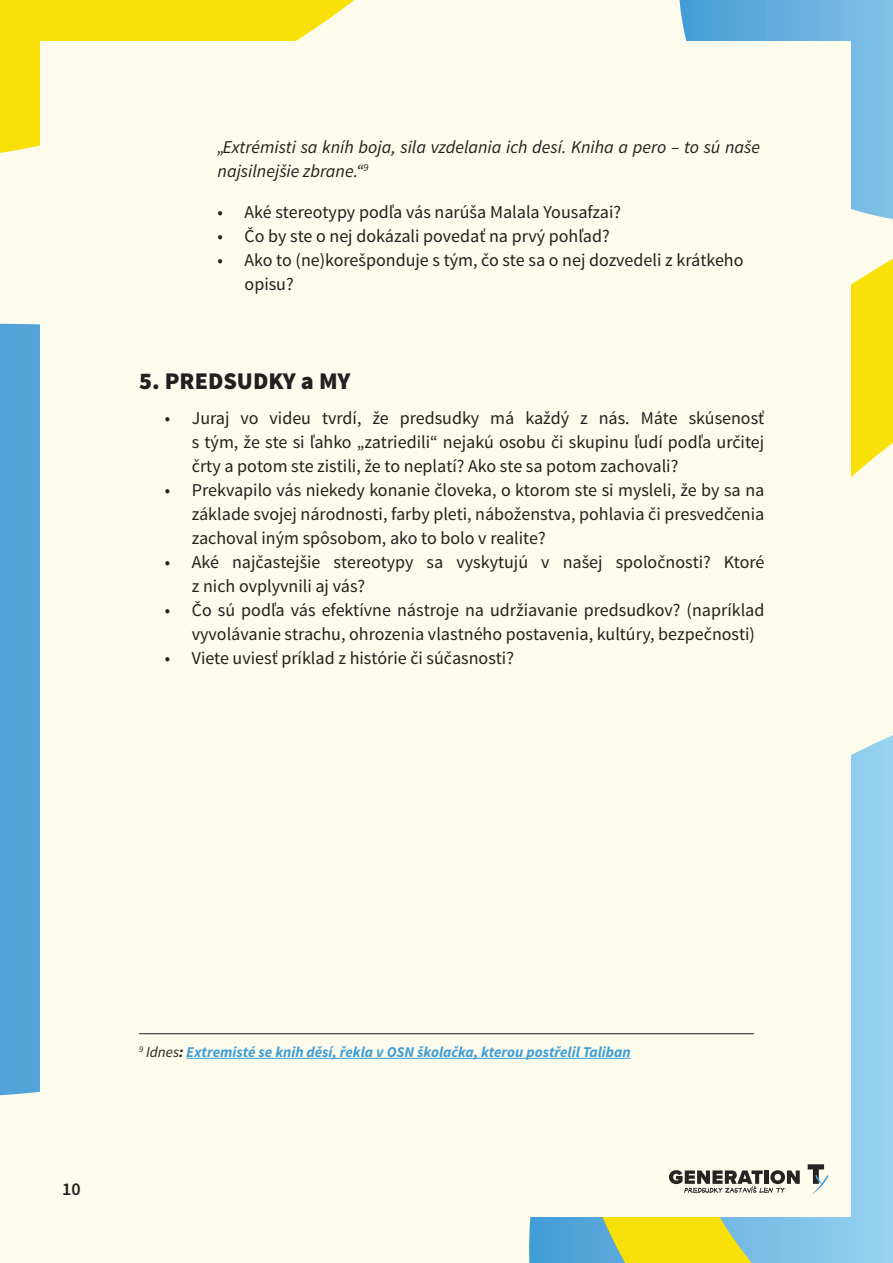
<style>
.page{position:relative;width:893px;height:1263px;background:#fdfbec}
.page>*{position:absolute;margin:0;border:0;box-sizing:border-box;transform-origin:0 0}
.t1{font:900 24px "Source Sans Pro";color:#231f20}
.t2{font:18px/24px "Source Sans Pro";color:#231f20}
.t3{font:italic 18px/24px "Source Sans Pro";color:#231f20}
.t4{font:600 18px "Source Sans Pro";color:#231f20}
.t5{font:italic 700 15px "Source Sans Pro";color:#409dd6}
.s1{font-weight:400;color:#231f20}
.s2{color:#231f20}
</style>
<div class="page">
<div style="left:0;top:323px;width:40px;height:773px;background:#52a4d9"></div>
<svg style="left:679px;top:0;width:214px;height:153px;background:#6db4e1"></svg>
<svg style="left:529px;top:153px;width:364px;height:1110px"></svg>
<svg style="left:0;top:0;width:355px;height:153px;background:#f9e219"></svg>
<div style="left:41px;top:41px;width:810px;height:1175px;background:#fdfbec"></div>
<svg style="left:808px;top:1164px;width:20px;height:31px"></svg>
<svg style="left:669px;top:1170px;width:131px;height:23px"></svg>
<hr style="left:186px;top:1058px;width:445px;height:1px;background:#409dd6">
<hr style="left:139px;top:1033px;width:615px;height:1px;background:#231f20">
<p class="t3" style="left:218px;top:135px;width:544px">„Extrémisti sa kníh boja, sila vzdelania ich desí. Kniha a pero – to sú naše najsilnejšie zbrane.“<sup>9</sup></p>
<p class="t2" style="left:218px;top:200px;width:405px">• Aké stereotypy podľa vás narúša Malala Yousafzai?</p>
<p class="t2" style="left:218px;top:224px;width:394px">• Čo by ste o nej dokázali povedať na prvý pohľad?</p>
<p class="t2" style="left:245px;top:248px;width:500px;text-indent:-27px">• Ako to (ne)korešponduje s tým, čo ste sa o nej dozvedeli z krátkeho opisu?</p>
<h1 class="t1" style="left:139px;top:366px;width:213px">5. PREDSUDKY a MY</h1>
<p class="t2" style="left:192px;top:406px;width:574px;text-align:justify;text-indent:-27px">• Juraj vo videu tvrdí, že predsudky má každý z nás. Máte skúsenosť s tým, že ste si ľahko „zatriedili“ nejakú osobu či skupinu ľudí podľa určitej črty a potom ste zistili, že to neplatí? Ako ste sa potom zachovali?</p>
<p class="t2" style="left:192px;top:478px;width:574px;text-align:justify;text-indent:-27px">• Prekvapilo vás niekedy konanie človeka, o ktorom ste si mysleli, že by sa na základe svojej národnosti, farby pleti, náboženstva, pohlavia či presvedčenia zachoval iným spôsobom, ako to bolo v realite?</p>
<p class="t2" style="left:192px;top:550px;width:574px;text-indent:-27px">• Aké najčastejšie stereotypy sa vyskytujú v našej spoločnosti? Ktoré z nich ovplyvnili aj vás?</p>
<p class="t2" style="left:192px;top:598px;width:574px;text-indent:-27px">• Čo sú podľa vás efektívne nástroje na udržiavanie predsudkov? (napríklad vyvolávanie strachu, ohrozenia vlastného postavenia, kultúry, bezpečnosti)</p>
<p class="t2" style="left:165px;top:646px;width:351px">• Viete uviesť príklad z histórie či súčasnosti?</p>
<p class="t4" style="left:62px;top:1177px;width:20px">10</p>
<p class="t5" style="left:139px;top:1042px;width:493px"><sup>9</sup> <span class="s1">Idnes</span><span class="s2">:</span> Extremisté se knih děsí, řekla v OSN školačka, kterou postřelil Taliban</p>
</div>
